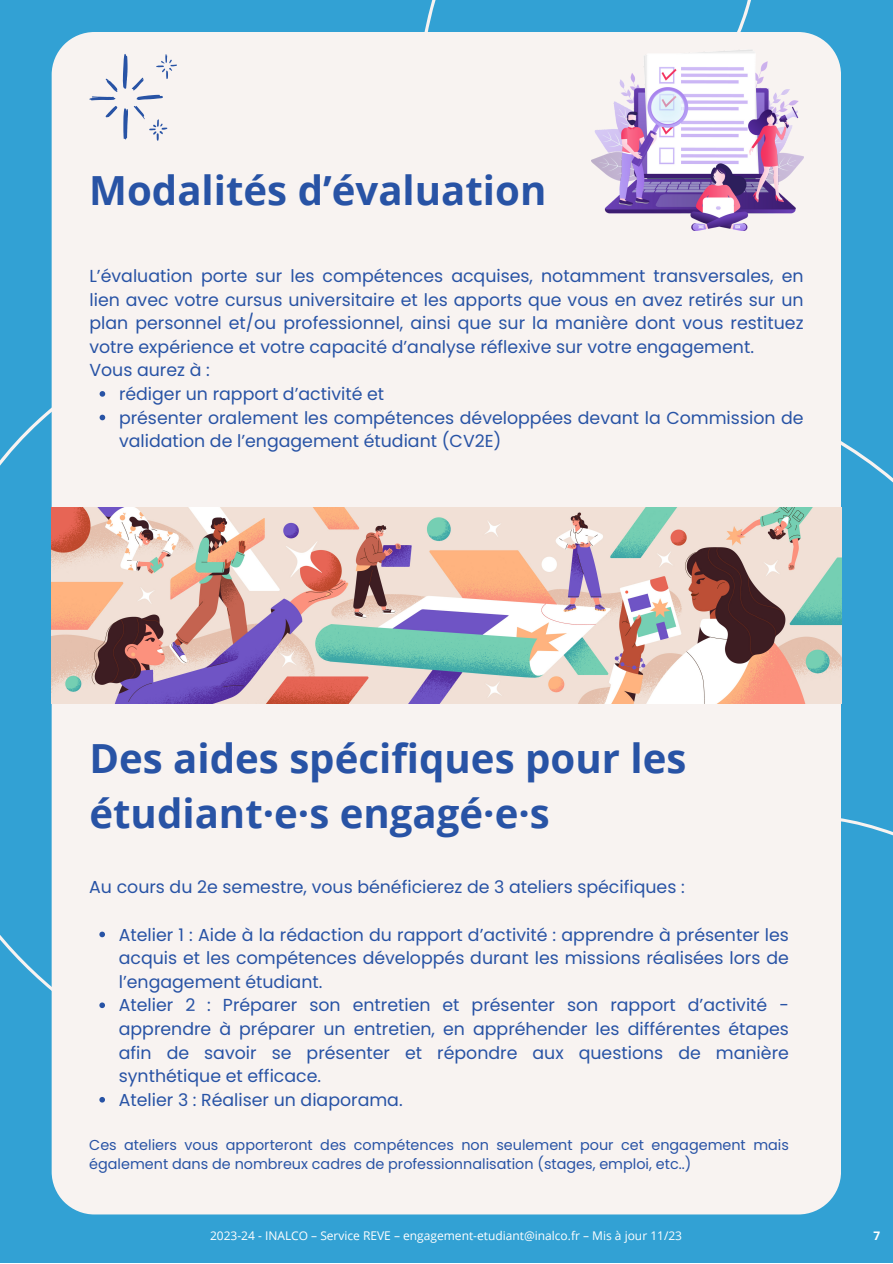
<style>
.page{position:relative;width:893px;height:1264px;background:#fff}
.page>*{position:absolute;margin:0;border:0;box-sizing:border-box;transform-origin:0 0}
.t1{font:700 40.2px/55.1px "Open Sans";color:#2853a5}
.t2{font:17.4px/23.5px "Poppins";color:#2853a5;text-align:justify}
.t3{font:14.4px/19px "Poppins";color:#2853a5}
.t4{font:12px "Open Sans";color:#fff}
.t5{font:700 11.85px "Open Sans";color:#fff}
</style>
<div class="page">
<div style="left:0;top:0;width:892px;height:1262px;background:#32a1d4"></div>
<div style="left:52px;top:32px;width:789px;height:1182px;background:#f8f3f1"></div>
<img style="left:591px;top:50px;width:212px;height:181px">
<img style="left:52px;top:507px;width:789px;height:197px">
<svg style="left:100px;top:391px;width:5px;height:6px"></svg>
<svg style="left:100px;top:414px;width:5px;height:6px"></svg>
<svg style="left:99px;top:931px;width:6px;height:6px"></svg>
<svg style="left:99px;top:1002px;width:6px;height:6px"></svg>
<svg style="left:99px;top:1096px;width:6px;height:6px"></svg>
<svg style="left:123px;top:108px;width:5px;height:31px"></svg>
<svg style="left:89px;top:79px;width:28px;height:21px"></svg>
<svg style="left:106px;top:106px;width:11px;height:11px"></svg>
<svg style="left:123px;top:54px;width:54px;height:46px"></svg>
<svg style="left:134px;top:106px;width:33px;height:34px"></svg>
<p class="t1" style="left:89px;top:162px;width:458px">Modalités d’évaluation</p>
<p class="t2" style="left:89px;top:264px;width:715px">L’évaluation porte sur les compétences acquises, notamment transversales, en lien avec votre cursus universitaire et les apports que vous en avez retirés sur un plan personnel et/ou professionnel, ainsi que sur la manière dont vous restituez votre expérience et votre capacité d’analyse réflexive sur votre engagement.</p>
<p class="t2" style="left:89px;top:358px;width:122px">Vous aurez à :</p>
<p class="t2" style="left:119px;top:382px;width:267px">rédiger un rapport d’activité et</p>
<p class="t2" style="left:119px;top:406px;width:686px">présenter oralement les compétences développées devant la Commission de validation de l’engagement étudiant (CV2E)</p>
<p class="t1" style="left:89px;top:730px;width:598px">Des aides spécifiques pour les étudiant·e·s engagé·e·s</p>
<p class="t2" style="left:89px;top:875px;width:597px">Au cours du 2e semestre, vous bénéficierez de 3 ateliers spécifiques :</p>
<p class="t2" style="left:119px;top:922px;width:671px">Atelier 1 : Aide à la rédaction du rapport d’activité : apprendre à présenter les acquis et les compétences développés durant les missions réalisées lors de l’engagement étudiant.</p>
<p class="t2" style="left:119px;top:993px;width:671px">Atelier 2 : Préparer son entretien et présenter son rapport d’activité - apprendre à préparer un entretien, en appréhender les différentes étapes afin de savoir se présenter et répondre aux questions de manière synthétique et efficace.</p>
<p class="t2" style="left:119px;top:1088px;width:285px">Atelier 3 : Réaliser un diaporama.</p>
<p class="t3" style="left:89px;top:1135px;width:701px">Ces ateliers vous apporteront des compétences non seulement pour cet engagement mais également dans de nombreux cadres de professionnalisation (stages, emploi, etc..)</p>
<p class="t4" style="left:210px;top:1226px;width:473px">2023-24 - INALCO – Service REVE – engagement-etudiant@inalco.fr – Mis à jour 11/23</p>
<p class="t5" style="left:873px;top:1227px;width:8px">7</p>
</div>
